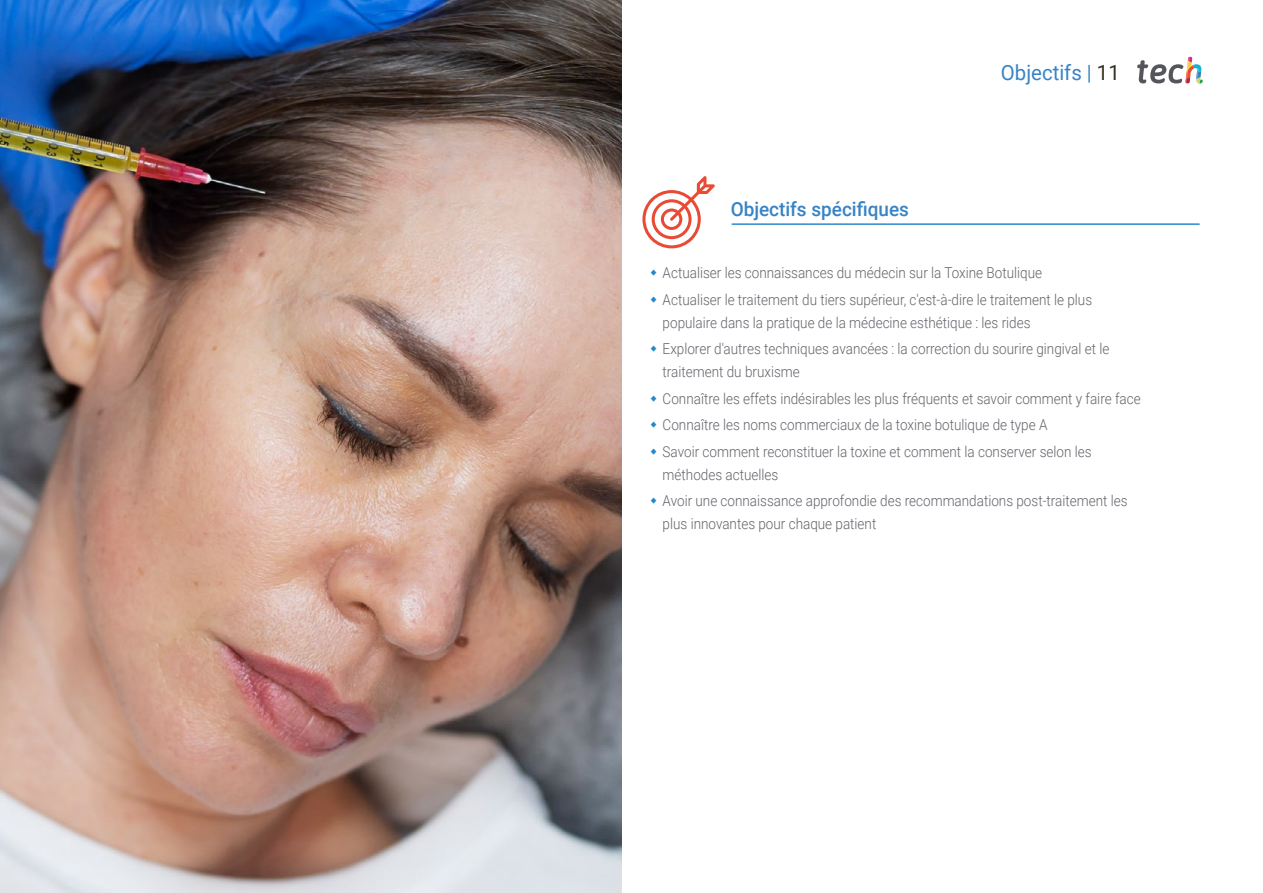
<style>
.page{position:relative;width:1263px;height:893px;background:#fff}
.page>*{position:absolute;margin:0;border:0;box-sizing:border-box;transform-origin:0 0}
.t1{font:21px "Roboto";color:#3783c5}
.t2{font:500 19.5px "Roboto";color:#3783c5}
.t3{font:300 15px/26.7px "Roboto";color:#61646a;scale:.9 1}
.s1{color:#312e20}
</style>
<div class="page">
<img style="left:0;top:0;width:621px;height:893px">
<svg style="left:1137px;top:57px;width:66px;height:27px"></svg>
<svg style="left:642px;top:176px;width:73px;height:72px"></svg>
<hr style="left:732px;top:224px;width:467px;height:1px;background:#2488c9">
<h2 class="t2" style="left:731px;top:195px;width:180px">Objectifs spécifiques</h2>
<h1 class="t1" style="left:1001px;top:57px;width:120px">Objectifs | <span class="s1">11</span></h1>
<p class="t3" style="left:663px;top:259px;width:479px">Actualiser les connaissances du médecin sur la Toxine Botulique<br>Actualiser le traitement du tiers supérieur, c'est-à-dire le traitement le plus</p>
<p class="t3" style="left:663px;top:308px;width:498px">populaire dans la pratique de la médecine esthétique : les rides<br>Explorer d'autres techniques avancées : la correction du sourire gingival et le</p>
<p class="t3" style="left:663px;top:358px;width:533px">traitement du bruxisme<br>Connaître les effets indésirables les plus fréquents et savoir comment y faire face Connaître les noms commerciaux de la toxine botulique de type A<br>Savoir comment reconstituer la toxine et comment la conserver selon les</p>
<p class="t3" style="left:663px;top:460px;width:518px">méthodes actuelles<br>Avoir une connaissance approfondie des recommandations post-traitement les</p>
<p class="t3" style="left:663px;top:510px;width:239px">plus innovantes pour chaque patient</p>
</div>
